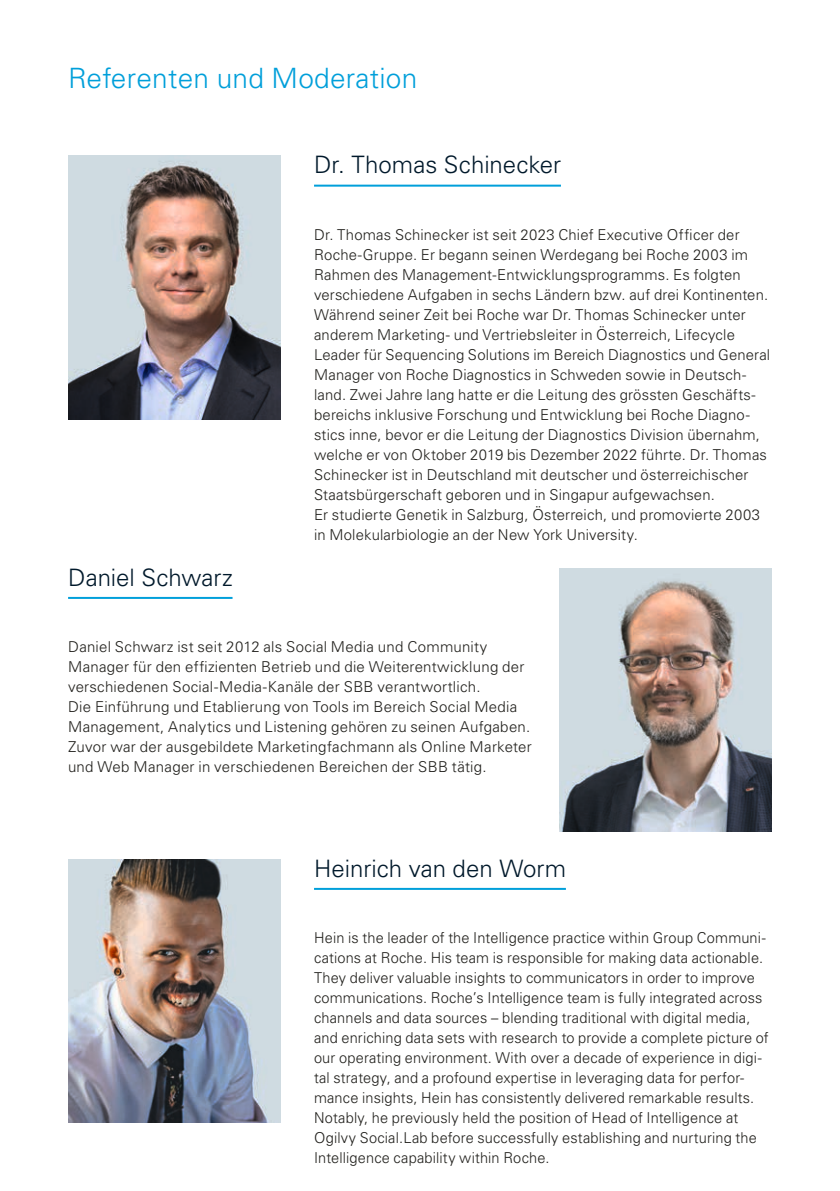
<style>
.page{position:relative;width:840px;height:1191px;background:#fff}
.page>*{position:absolute;margin:0;border:0;box-sizing:border-box;transform-origin:0 0}
.t1{font:300 28px "Univers LT Std";letter-spacing:.01em;color:#009fda}
.t2{font:300 24px "Univers LT Std";color:#00192b}
.t3{font:300 15px/20px "Univers LT Std";letter-spacing:.01em;color:#21201c}
</style>
<div class="page">
<hr style="left:314px;top:185px;width:246px;height:2px;background:#009fda">
<hr style="left:314px;top:888px;width:251px;height:2px;background:#009fda">
<hr style="left:68px;top:597px;width:164px;height:2px;background:#009fda">
<img style="left:68px;top:156px;width:212px;height:264px">
<img style="left:68px;top:859px;width:212px;height:264px">
<img style="left:559px;top:568px;width:212px;height:264px">
<h1 class="t1" style="left:68px;top:62px;width:350px">Referenten und Moderation</h1>
<h2 class="t2" style="left:314px;top:150px;width:248px">Dr. Thomas Schinecker</h2>
<h2 class="t2" style="left:68px;top:562px;width:166px">Daniel Schwarz</h2>
<p class="t3" style="left:314px;top:224px;width:457px">Dr. Thomas Schinecker ist seit 2023 Chief Executive Officer der Roche-Gruppe. Er begann seinen Werdegang bei Roche 2003 im Rahmen des Management-Entwicklungsprogramms. Es folgten verschiedene Aufgaben in sechs Ländern bzw. auf drei Kontinenten.<br>Während seiner Zeit bei Roche war Dr. Thomas Schinecker unter anderem Marketing- und Vertriebsleiter in Österreich, Lifecycle Leader für Sequencing Solutions im Bereich Diagnostics und General Manager von Roche Diagnostics in Schweden sowie in Deutsch&shy;land. Zwei Jahre lang hatte er die Leitung des grössten Geschäfts&shy;bereichs inklusive Forschung und Entwicklung bei Roche Diagno&shy;stics inne, bevor er die Leitung der Diagnostics Division übernahm, welche er von Oktober 2019 bis Dezember 2022 führte. Dr. Thomas Schinecker ist in Deutschland mit deutscher und österreichischer Staatsbürgerschaft geboren und in Singapur aufgewachsen.<br>Er studierte Genetik in Salzburg, Österreich, und promovierte 2003 in Molekularbiologie an der New York University.</p>
<p class="t3" style="left:68px;top:636px;width:465px">Daniel Schwarz ist seit 2012 als Social Media und Community Manager für den effizienten Betrieb und die Weiterentwicklung der verschiedenen Social-Media-Kanäle der SBB verantwortlich.<br>Die Einführung und Etablierung von Tools im Bereich Social Media Management, Analytics und Listening gehören zu seinen Aufgaben.<br>Zuvor war der ausgebildete Marketingfachmann als Online Marketer und Web Manager in verschiedenen Bereichen der SBB tätig.</p>
<h2 class="t2" style="left:314px;top:853px;width:253px">Heinrich van den Worm</h2>
<p class="t3" style="left:314px;top:927px;width:456px">Hein is the leader of the Intelligence practice within Group Communi&shy;cations at Roche. His team is responsible for making data actionable.<br>They deliver valuable insights to communicators in order to improve communications. Roche’s Intelligence team is fully integrated across channels and data sources – blending traditional with digital media, and enriching data sets with research to provide a complete picture of our operating environment. With over a decade of experience in digi&shy;tal strategy, and a profound expertise in leveraging data for perfor&shy;mance insights, Hein has consistently delivered remarkable results.<br>Notably, he previously held the position of Head of Intelligence at Ogilvy Social.Lab before successfully establishing and nurturing the Intelligence capability within Roche.</p>
</div>
